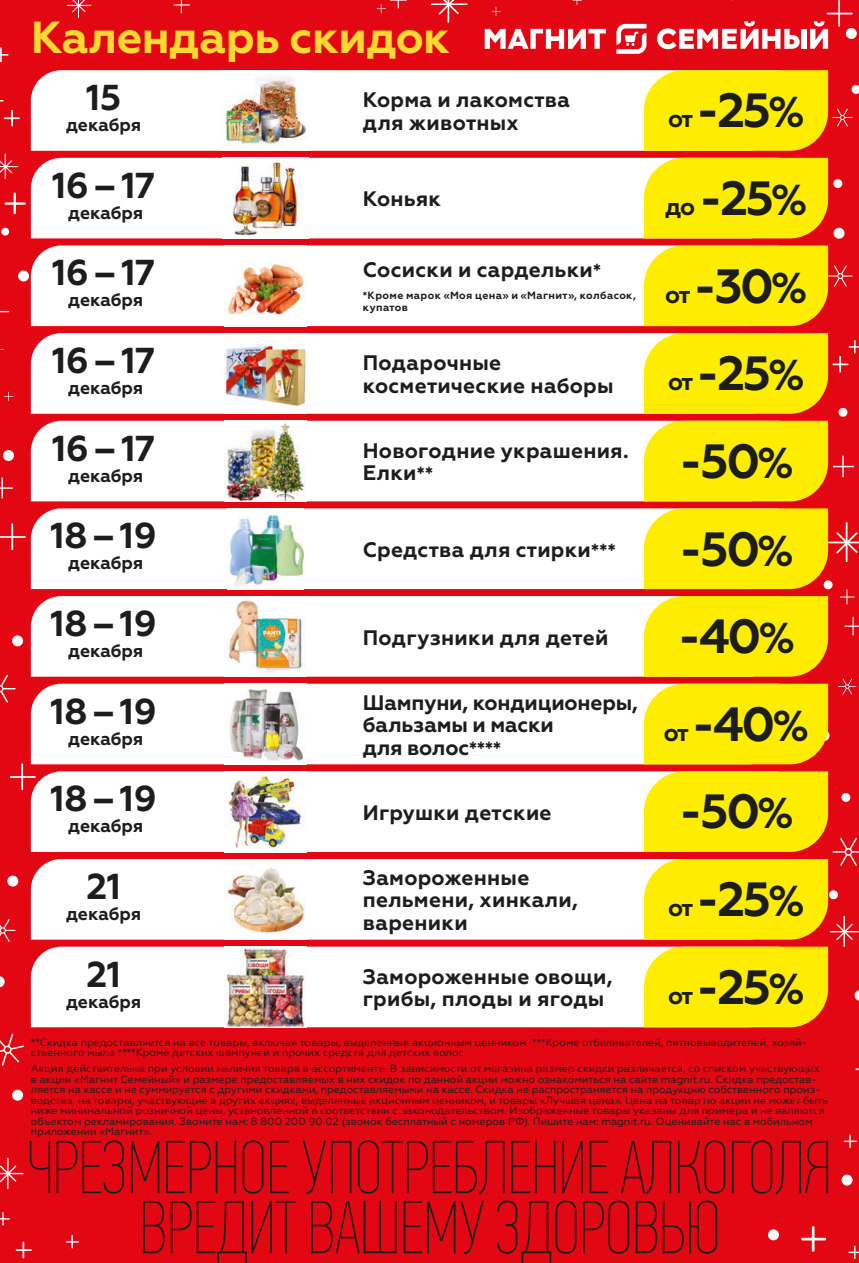
<style>
.page{position:relative;width:859px;height:1263px;background:#e30613}
.page>*{position:absolute;margin:0;border:0;box-sizing:border-box;transform-origin:0 0}
.t1{font:700 48px "Geometria";letter-spacing:-.05em;color:#1d1d1b}
.t2{font:700 44.85px "Geometria";letter-spacing:-.015em;color:#ffd831}
.t3{font:700 36px "Geometria";letter-spacing:-.01em;color:#1d1d1b}
.t4{font:700 21px/22.5px "Geometria";letter-spacing:.01em;color:#1d1d1b}
.t5{font:700 21px/22.5px "Geometria";letter-spacing:-.01em;color:#1d1d1b}
.t6{font:700 18px "Geometria";letter-spacing:-.01em;color:#1d1d1b}
.t7{font:10.5px/10.5px "Geometria";color:#1d1d1b}
.t8{font:700 10.5px/12px "Geometria";letter-spacing:.035em;color:#1d1d1b}
.s1{font-size:18.9px}
.s2{font-size:24px}
.s3{font-size:43.2px}
</style>
<div class="page">
<svg style="left:143px;top:1200px;width:574px;height:63px"></svg>
<svg style="left:30px;top:1140px;width:798px;height:54px"></svg>
<hr style="left:843px;top:916px;width:2px;height:31px;background:#fff">
<svg style="left:0;top:1158px;width:24px;height:31px"></svg>
<hr style="left:431px;top:3px;width:37px;height:2px;background:#fff">
<svg style="left:439px;top:0;width:20px;height:23px"></svg>
<svg style="left:0;top:1033px;width:24px;height:33px"></svg>
<svg style="left:0;top:675px;width:16px;height:28px"></svg>
<div style="left:7px;top:876px;width:11px;height:10px;background:#fff;border-radius:50%"></div>
<div style="left:12px;top:635px;width:11px;height:11px;background:#fff;border-radius:50%"></div>
<div style="left:3px;top:450px;width:11px;height:11px;background:#fff;border-radius:50%"></div>
<div style="left:833px;top:228px;width:11px;height:11px;background:#fff;border-radius:50%"></div>
<div style="left:841px;top:1174px;width:11px;height:11px;background:#fff;border-radius:50%"></div>
<div style="left:768px;top:1229px;width:11px;height:11px;background:#fff;border-radius:50%"></div>
<div style="left:12px;top:1090px;width:11px;height:11px;background:#fff;border-radius:50%"></div>
<svg style="left:0;top:976px;width:5px;height:11px"></svg>
<div style="left:18px;top:271px;width:11px;height:11px;background:#fff;border-radius:50%"></div>
<svg style="left:855px;top:990px;width:4px;height:11px"></svg>
<hr style="left:21px;top:763px;width:2px;height:27px;background:#fff">
<hr style="left:10px;top:776px;width:26px;height:2px;background:#fff">
<hr style="left:11px;top:523px;width:2px;height:27px;background:#fff">
<hr style="left:0;top:536px;width:26px;height:2px;background:#fff">
<svg style="left:0;top:477px;width:13px;height:22px"></svg>
<svg style="left:573px;top:0;width:9px;height:5px"></svg>
<svg style="left:492px;top:7px;width:9px;height:9px"></svg>
<svg style="left:4px;top:392px;width:9px;height:9px"></svg>
<svg style="left:173px;top:0;width:17px;height:13px"></svg>
<svg style="left:377px;top:0;width:30px;height:13px"></svg>
<svg style="left:0;top:919px;width:16px;height:23px"></svg>
<div style="left:1px;top:228px;width:8px;height:8px;background:#fff;border-radius:50%"></div>
<div style="left:833px;top:179px;width:9px;height:9px;background:#fff;border-radius:50%"></div>
<svg style="left:838px;top:408px;width:9px;height:9px"></svg>
<svg style="left:16px;top:1242px;width:16px;height:16px"></svg>
<hr style="left:812px;top:1226px;width:2px;height:26px;background:#fff">
<svg style="left:848px;top:1245px;width:11px;height:14px"></svg>
<hr style="left:801px;top:1238px;width:25px;height:2px;background:#fff">
<svg style="left:0;top:1212px;width:10px;height:13px"></svg>
<svg style="left:66px;top:1235px;width:13px;height:13px"></svg>
<svg style="left:844px;top:1134px;width:13px;height:14px"></svg>
<svg style="left:0;top:154px;width:18px;height:25px"></svg>
<svg style="left:67px;top:0;width:24px;height:18px"></svg>
<hr style="left:14px;top:193px;width:2px;height:21px;background:#fff">
<hr style="left:5px;top:202px;width:21px;height:3px;background:#fff">
<svg style="left:0;top:47px;width:9px;height:15px"></svg>
<svg style="left:4px;top:110px;width:16px;height:16px"></svg>
<div style="left:31px;top:70px;width:585px;height:81px;background:#fff"></div>
<img style="left:221px;top:70px;width:89px;height:81px">
<div style="left:31px;top:158px;width:613px;height:80px;background:#fff"></div>
<div style="left:644px;top:158px;width:184px;height:80px;background:#ffed00"></div>
<img style="left:222px;top:158px;width:86px;height:81px">
<div style="left:31px;top:245px;width:613px;height:81px;background:#fff"></div>
<svg style="left:644px;top:245px;width:208px;height:81px"></svg>
<img style="left:225px;top:245px;width:81px;height:82px">
<div style="left:31px;top:333px;width:613px;height:81px;background:#fff"></div>
<svg style="left:644px;top:333px;width:215px;height:81px"></svg>
<img style="left:225px;top:333px;width:81px;height:81px">
<div style="left:31px;top:421px;width:613px;height:80px;background:#fff"></div>
<svg style="left:644px;top:421px;width:210px;height:80px"></svg>
<img style="left:225px;top:421px;width:81px;height:81px">
<div style="left:31px;top:508px;width:613px;height:81px;background:#fff"></div>
<img style="left:227px;top:508px;width:77px;height:82px">
<div style="left:31px;top:771px;width:613px;height:81px;background:#fff"></div>
<img style="left:225px;top:771px;width:81px;height:82px">
<div style="left:31px;top:596px;width:613px;height:81px;background:#fff"></div>
<img style="left:225px;top:596px;width:81px;height:81px">
<div style="left:31px;top:859px;width:613px;height:81px;background:#fff"></div>
<svg style="left:644px;top:771px;width:215px;height:169px"></svg>
<img style="left:225px;top:859px;width:81px;height:81px">
<div style="left:31px;top:684px;width:613px;height:80px;background:#fff"></div>
<svg style="left:644px;top:508px;width:215px;height:256px"></svg>
<img style="left:224px;top:684px;width:83px;height:81px">
<div style="left:31px;top:947px;width:613px;height:80px;background:#fff"></div>
<div style="left:644px;top:947px;width:184px;height:80px;background:#ffed00"></div>
<img style="left:225px;top:947px;width:81px;height:81px">
<svg style="left:485px;top:29px;width:121px;height:20px"></svg>
<svg style="left:616px;top:0;width:243px;height:151px"></svg>
<h2 class="t2" style="left:31px;top:10px;width:421px">Календарь скидок</h2>
<h3 class="t3" style="left:86px;top:76px;width:37px">15</h3>
<h3 class="t6" style="left:66px;top:114px;width:77px">декабря</h3>
<h3 class="t3" style="left:52px;top:164px;width:104px">16–17</h3>
<h3 class="t6" style="left:68px;top:202px;width:77px">декабря</h3>
<h3 class="t3" style="left:52px;top:251px;width:104px">16–17</h3>
<h3 class="t6" style="left:68px;top:289px;width:77px">декабря</h3>
<h3 class="t3" style="left:52px;top:339px;width:104px">16–17</h3>
<h3 class="t6" style="left:68px;top:377px;width:77px">декабря</h3>
<h3 class="t3" style="left:52px;top:427px;width:104px">16–17</h3>
<h3 class="t6" style="left:68px;top:465px;width:77px">декабря</h3>
<h3 class="t3" style="left:51px;top:514px;width:107px">18–19</h3>
<h3 class="t6" style="left:68px;top:552px;width:77px">декабря</h3>
<h3 class="t3" style="left:51px;top:602px;width:107px">18–19</h3>
<h3 class="t6" style="left:68px;top:640px;width:77px">декабря</h3>
<h3 class="t3" style="left:51px;top:690px;width:107px">18–19</h3>
<h3 class="t6" style="left:68px;top:728px;width:77px">декабря</h3>
<h3 class="t3" style="left:51px;top:777px;width:107px">18–19</h3>
<h3 class="t6" style="left:68px;top:815px;width:77px">декабря</h3>
<h3 class="t3" style="left:86px;top:865px;width:36px">21</h3>
<h3 class="t6" style="left:66px;top:903px;width:77px">декабря</h3>
<h3 class="t4" style="left:363px;top:89px;width:209px">Корма и лакомства для животных</h3>
<h3 class="t4" style="left:363px;top:188px;width:80px">Коньяк</h3>
<h3 class="t4" style="left:363px;top:258px;width:240px">Сосиски и сардельки<span class="s1">*</span></h3>
<p class="t8" style="left:363px;top:290px;width:275px">*Кроме марок «Моя цена» и «Магнит», колбасок, купатов</p>
<h3 class="t4" style="left:363px;top:352px;width:252px">Подарочные косметические наборы</h3>
<h3 class="t4" style="left:363px;top:440px;width:267px">Новогодние украшения.<br>Елки<span class="s1">**</span></h3>
<h3 class="t4" style="left:363px;top:539px;width:254px">Средства для стирки<span class="s1">***</span></h3>
<h3 class="t4" style="left:363px;top:626px;width:247px">Подгузники для детей</h3>
<h3 class="t5" style="left:363px;top:691px;width:277px">Шампуни, кондиционеры, бальзамы и маски<br>для волос<span class="s1">****</span></h3>
<h3 class="t4" style="left:363px;top:801px;width:190px">Игрушки детские</h3>
<h3 class="t4" style="left:363px;top:867px;width:216px">Замороженные пельмени, хинкали, вареники</h3>
<h1 class="t1" style="left:668px;top:82px;width:138px"><span class="s2">от</span> -25<span class="s3">%</span></h1>
<h1 class="t1" style="left:665px;top:170px;width:143px"><span class="s2">до</span> -25<span class="s3">%</span></h1>
<h1 class="t1" style="left:665px;top:257px;width:143px"><span class="s2">от</span> -30<span class="s3">%</span></h1>
<h1 class="t1" style="left:668px;top:345px;width:138px"><span class="s2">от</span> -25<span class="s3">%</span></h1>
<h1 class="t1" style="left:679px;top:433px;width:116px">-50<span class="s3">%</span></h1>
<h1 class="t1" style="left:679px;top:520px;width:116px">-50<span class="s3">%</span></h1>
<h1 class="t1" style="left:678px;top:608px;width:118px">-40<span class="s3">%</span></h1>
<h1 class="t1" style="left:664px;top:695px;width:146px"><span class="s2">от</span> -40<span class="s3">%</span></h1>
<h1 class="t1" style="left:679px;top:783px;width:116px">-50<span class="s3">%</span></h1>
<h1 class="t1" style="left:668px;top:871px;width:138px"><span class="s2">от</span> -25<span class="s3">%</span></h1>
<h3 class="t3" style="left:86px;top:953px;width:36px">21</h3>
<h3 class="t6" style="left:66px;top:991px;width:77px">декабря</h3>
<h3 class="t4" style="left:363px;top:965px;width:251px">Замороженные овощи, грибы, плоды и ягоды</h3>
<h1 class="t1" style="left:668px;top:958px;width:138px"><span class="s2">от</span> -25<span class="s3">%</span></h1>
<p class="t7" style="left:31px;top:1037px;width:777px">**Скидка предоставляется на все товары, включая товары, выделенные акционным ценником ***Кроме отбеливателей, пятновыводителей, хозяй&shy;ственного мыла ****Кроме детских шампуней и прочих средств для детских волос</p>
<p class="t7" style="left:31px;top:1063px;width:799px">Акция действительна при условии наличия товара в ассортименте. В зависимости от магазина размер скидки различается, со списком участвующих в акции «Магнит Семейный» и размере предоставляемых в них скидок по данной акции можно ознакомиться на сайте magnit.ru. Скидка предостав&shy;ляется на кассе и не суммируется с другими скидками, предоставляемыми на кассе. Скидка не распространяется на продукцию собственного произ&shy;водства, на товары, участвующие в других акциях, выделенные акционным ценником, и товары «Лучшая цена». Цена на товар по акции не может быть ниже минимальной розничной цены, установленной в соответствии с законодательством. Изображенные товары указаны для примера и не являются объектом рекламирования. Звоните нам: 8 800 200 90 02 (звонок бесплатный с номеров РФ). Пишите нам: magnit.ru. Оценивайте нас в мобильном приложении «Магнит».</p>
</div>
